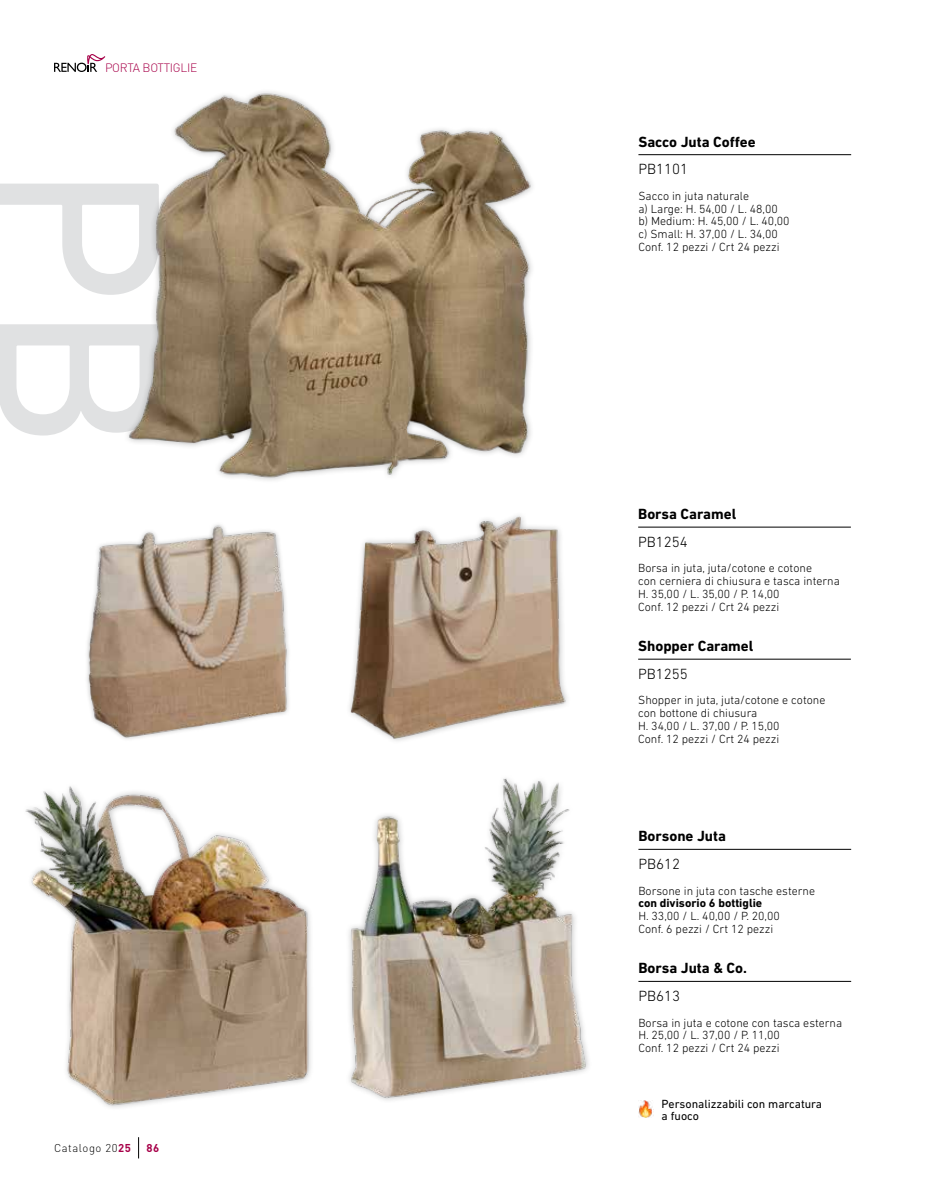
<style>
.page{position:relative;width:936px;height:1191px;background:#fff}
.page>*{position:absolute;margin:0;border:0;box-sizing:border-box;transform-origin:0 0}
.t1{font:237.6px "DIN Next LT Pro";color:#e0e1e2}
.t2{font:700 15px "DIN Next LT Pro";color:#000}
.t3{font:300 15px "DIN Next LT Pro";color:#000}
.t4{font:300 12px/12.8px "DIN Next LT Pro";color:#000}
.t5{font:12px/12px "DIN Next LT Pro";color:#000}
.t6{font:700 12px "DIN Next LT Pro";color:#000}
.t7{font:300 12px "DIN Pro";letter-spacing:-.025em;color:#a70049}
.t8{font:300 11.25px "DIN Pro";letter-spacing:.05em;color:#000}
.t9{font:700 11.25px "DIN Pro";color:#a70049}
.s1{font-weight:700;color:#a70049}
</style>
<div class="page">
<svg style="left:54px;top:54px;width:51px;height:18px"></svg>
<svg style="left:138px;top:1137px;width:1px;height:21px"></svg>
<hr style="left:638px;top:154px;width:213px;height:1px;background:#000">
<img style="left:128px;top:91px;width:405px;height:390px">
<img style="left:87px;top:524px;width:202px;height:215px">
<img style="left:349px;top:515px;width:218px;height:226px">
<hr style="left:638px;top:527px;width:212px;height:1px;background:#000">
<hr style="left:638px;top:659px;width:212px;height:1px;background:#000">
<hr style="left:638px;top:849px;width:213px;height:1px;background:#000">
<hr style="left:638px;top:981px;width:213px;height:1px;background:#000">
<img style="left:25px;top:786px;width:286px;height:322px">
<img style="left:348px;top:778px;width:241px;height:323px">
<img style="left:638px;top:1100px;width:15px;height:17px">
<p class="t7" style="left:105px;top:59px;width:94px">PORTA BOTTIGLIE</p>
<h1 class="t1" style="left:215px;top:164px;width:286px;rotate:90deg">PB</h1>
<p class="t8" style="left:54px;top:1140px;width:78px">Catalogo 20<span class="s1">25</span></p>
<p class="t9" style="left:146px;top:1140px;width:14px">86</p>
<p class="t2" style="left:638px;top:133px;width:119px">Sacco Juta Coffee</p>
<p class="t3" style="left:638px;top:161px;width:51px">PB1101</p>
<p class="t4" style="left:638px;top:189px;width:153px">Sacco in juta naturale<br>a) Large: H. 54,00 / L. 48,00 b) Medium: H. 45,00 / L. 40,00 c) Small: H. 37,00 / L. 34,00<br>Conf. 12 pezzi / Crt 24 pezzi</p>
<p class="t2" style="left:638px;top:505px;width:99px">Borsa Caramel</p>
<p class="t3" style="left:638px;top:533px;width:51px">PB1254</p>
<p class="t4" style="left:638px;top:562px;width:203px">Borsa in juta, juta/cotone e cotone<br>con cerniera di chiusura e tasca interna<br>H. 35,00 / L. 35,00 / P. 14,00<br>Conf. 12 pezzi / Crt 24 pezzi</p>
<p class="t2" style="left:638px;top:637px;width:117px">Shopper Caramel</p>
<p class="t3" style="left:638px;top:665px;width:51px">PB1255</p>
<p class="t4" style="left:638px;top:694px;width:189px">Shopper in juta, juta/cotone e cotone con bottone di chiusura<br>H. 34,00 / L. 37,00 / P. 15,00<br>Conf. 12 pezzi / Crt 24 pezzi</p>
<p class="t2" style="left:638px;top:827px;width:89px">Borsone Juta</p>
<p class="t3" style="left:638px;top:855px;width:43px">PB612</p>
<p class="t4" style="left:638px;top:884px;width:178px">Borsone in juta con tasche esterne</p>
<p class="t6" style="left:638px;top:896px;width:125px">con divisorio 6 bottiglie</p>
<p class="t4" style="left:638px;top:909px;width:143px">H. 33,00 / L. 40,00 / P. 20,00<br>Conf. 6 pezzi / Crt 12 pezzi</p>
<p class="t2" style="left:638px;top:959px;width:110px">Borsa Juta &amp; Co.</p>
<p class="t3" style="left:638px;top:987px;width:43px">PB613</p>
<p class="t4" style="left:638px;top:1016px;width:205px">Borsa in juta e cotone con tasca esterna<br>H. 25,00 / L. 37,00 / P. 11,00<br>Conf. 12 pezzi / Crt 24 pezzi</p>
<p class="t5" style="left:661px;top:1097px;width:162px">Personalizzabili con marcatura a fuoco</p>
</div>
